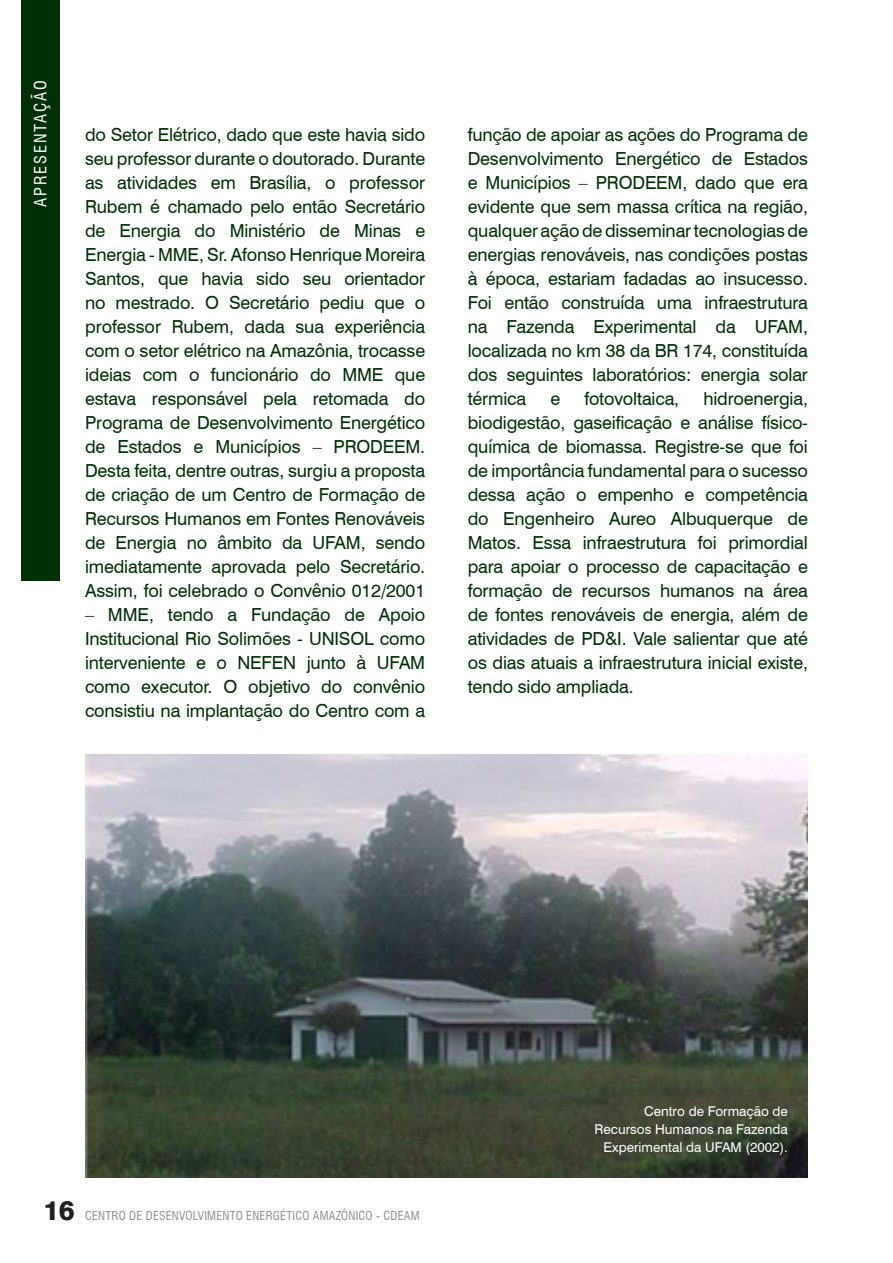
<style>
.page{position:relative;width:893px;height:1263px;background:#fff}
.page>*{position:absolute;margin:0;border:0;box-sizing:border-box;transform-origin:0 0}
.t1{font:800 27px "Swiss 721 BT";color:#231f20}
.t2{font:18px/24px "Swiss 721 BT";letter-spacing:-.01em;color:#003005;text-align:justify}
.t3{font:condensed 16.5px "Swiss 721 BT";letter-spacing:.11em;color:#fff}
.t4{font:13.5px/18px "Swiss 721 BT";color:#fff;text-align:right}
.t5{font:condensed 12px "Swiss 721 BT";letter-spacing:.02em;color:#8d8f92}
</style>
<div class="page">
<div style="left:21px;top:0;width:39px;height:580px;background:#003005"></div>
<img style="left:85px;top:755px;width:723px;height:423px">
<p class="t3" style="left:31px;top:207px;width:127px;rotate:-90deg">APRESENTAÇÃO</p>
<p class="t2" style="left:85px;top:122px;width:342px">do Setor Elétrico, dado que este havia sido seu professor durante o doutorado. Durante as atividades em Brasília, o professor Rubem é chamado pelo então Secretário de Energia do Ministério de Minas e Energia - MME, Sr. Afonso Henrique Moreira Santos, que havia sido seu orientador no mestrado. O Secretário pediu que o professor Rubem, dada sua experiência com o setor elétrico na Amazônia, trocasse ideias com o funcionário do MME que estava responsável pela retomada do Programa de Desenvolvimento Energético de Estados e Municípios – PRODEEM.<br>Desta feita, dentre outras, surgiu a proposta de criação de um Centro de Formação de Recursos Humanos em Fontes Renováveis de Energia no âmbito da UFAM, sendo imediatamente aprovada pelo Secretário.<br>Assim, foi celebrado o Convênio 012/2001</p>
<p class="t2" style="left:85px;top:602px;width:342px">– MME, tendo a Fundação de Apoio Institucional Rio Solimões - UNISOL como interveniente e o NEFEN junto à UFAM como executor. O objetivo do convênio consistiu na implantação do Centro com a</p>
<p class="t2" style="left:468px;top:122px;width:342px">função de apoiar as ações do Programa de Desenvolvimento Energético de Estados e Municípios – PRODEEM, dado que era evidente que sem massa crítica na região, qualquer ação de disseminar tecnologias de energias renováveis, nas condições postas à época, estariam fadadas ao insucesso.<br>Foi então construída uma infraestrutura na Fazenda Experimental da UFAM, localizada no km 38 da BR 174, constituída dos seguintes laboratórios: energia solar térmica</p>
<p class="t2" style="left:550px;top:386px;width:11px">e</p>
<p class="t2" style="left:584px;top:386px;width:96px">fotovoltaica,</p>
<p class="t2" style="left:468px;top:386px;width:342px;text-indent:236px">hidroenergia, biodigestão, gaseificação e análise físico&shy;química de biomassa. Registre-se que foi de importância fundamental para o sucesso dessa ação o empenho e competência do Engenheiro Aureo Albuquerque de Matos. Essa infraestrutura foi primordial para apoiar o processo de capacitação e formação de recursos humanos na área de fontes renováveis de energia, além de atividades de PD&amp;I. Vale salientar que até os dias atuais a infraestrutura inicial existe, tendo sido ampliada.</p>
<h1 class="t1" style="left:43px;top:1194px;width:33px">16</h1>
<p class="t5" style="left:85px;top:1209px;width:336px">CENTRO DE DESENVOLVIMENTO ENERGÉTICO AMAZÔNICO - CDEAM</p>
<p class="t4" style="left:595px;top:1101px;width:195px">Centro de Formação de<br>Recursos Humanos na Fazenda<br>Experimental da UFAM (2002).</p>
</div>
